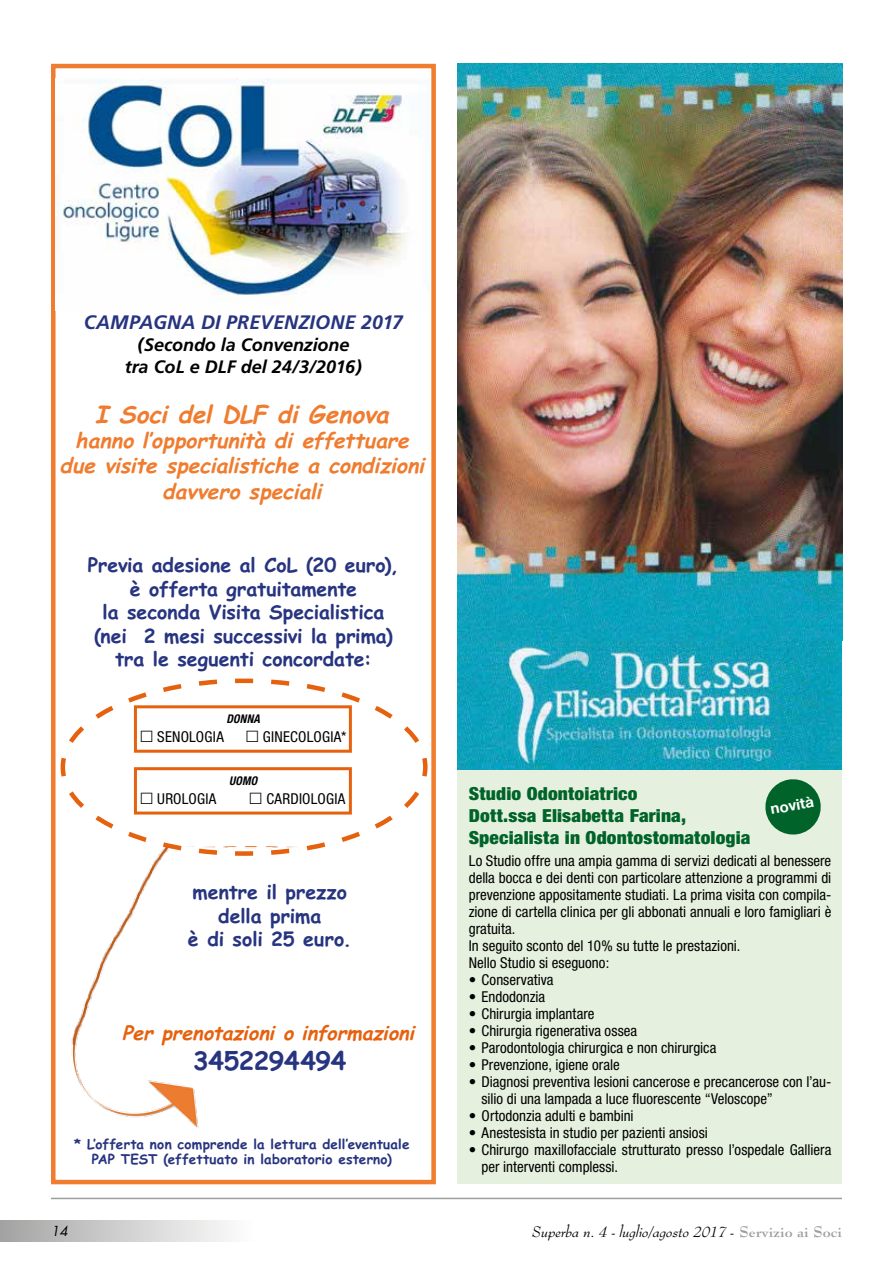
<style>
.page{position:relative;width:893px;height:1263px;background:#fff}
.page>*{position:absolute;margin:0;border:0;box-sizing:border-box;transform-origin:0 0}
.t1{font:25.5px "Comic Sans MS Bold";letter-spacing:-.01em;color:#273480}
.t2{font:italic 700 24px "Comic Sans MS";color:#ef7c2f}
.t3{font:italic 700 21px/25.2px "Comic Sans MS";letter-spacing:-.005em;color:#ef7c2f;text-align:center}
.t4{font:19.5px/23.4px "Comic Sans MS Bold";letter-spacing:-.005em;color:#273480;text-align:center}
.t5{font:italic 700 19.5px "Comic Sans MS";color:#e5610e}
.t6{font:italic 700 19.5px "Frutiger";letter-spacing:.005em;color:#273480}
.t7{font:900 condensed 18px/22px "Helvetica Neue";letter-spacing:.01em;color:#006329;scale:1.08 1}
.t8{font:italic 700 18px/21.6px "Frutiger";letter-spacing:-.005em;color:#000;text-align:center}
.t9{font:condensed 15px/17px "Helvetica Neue";color:#000}
.t10{font:italic 15px "Bernhard Modern BT";color:#000}
.t11{font:700 15px "Helvetica Neue";color:#fff}
.t12{font:13.5px/14.9px "Comic Sans MS Bold";letter-spacing:.005em;color:#273480;text-align:center}
.t13{font:italic 13.5px "Futura";color:#000}
.t14{font:italic 700 condensed 12px "Helvetica Neue";letter-spacing:.025em;color:#000;scale:.96 1}
.s1{font-weight:700;font-style:normal;color:#9d9d9c}
</style>
<div class="page">
<div style="left:0;top:1220px;width:255px;height:22px;background:linear-gradient(to right,#a3a3a3,#fff)"></div>
<hr style="left:51px;top:1198px;width:791px;height:1px;background:#9d9d9c">
<img style="left:457px;top:64px;width:385px;height:707px">
<div style="left:457px;top:771px;width:385px;height:413px;background:#e5f0de"></div>
<svg style="left:765px;top:779px;width:56px;height:56px"></svg>
<div style="left:51px;top:64px;width:385px;height:1120px;border:4px solid #ef7c2f"></div>
<img style="left:55px;top:79px;width:352px;height:231px">
<img style="left:71px;top:846px;width:365px;height:294px">
<svg style="left:60px;top:678px;width:370px;height:180px"></svg>
<div style="left:134px;top:705px;width:218px;height:48px;border:3px solid #e5610e"></div>
<div style="left:134px;top:767px;width:218px;height:47px;border:3px solid #e5610e"></div>
<svg style="left:61px;top:678px;width:161px;height:77px"></svg>
<svg style="left:247px;top:678px;width:176px;height:70px"></svg>
<svg style="left:65px;top:786px;width:166px;height:72px"></svg>
<svg style="left:250px;top:779px;width:177px;height:78px"></svg>
<h3 class="t6" style="left:84px;top:311px;width:321px">CAMPAGNA DI PREVENZIONE 2017</h3>
<p class="t8" style="left:125px;top:334px;width:239px">(Secondo la Convenzione tra CoL e DLF del 24/3/2016)</p>
<h2 class="t2" style="left:97px;top:396px;width:295px">I Soci del DLF di Genova</h2>
<h3 class="t3" style="left:61px;top:427px;width:366px">hanno l’opportunità di effettuare due visite specialistiche a condizioni davvero speciali</h3>
<h3 class="t4" style="left:88px;top:553px;width:312px">Previa adesione al CoL (20 euro), è offerta gratuitamente<br>la seconda Visita Specialistica (nei 2 mesi successivi la prima) tra le seguenti concordate:</h3>
<p class="t14" style="left:226px;top:711px;width:36px">DONNA</p>
<p class="t9" style="left:157px;top:729px;width:68px">SENOLOGIA</p>
<p class="t9" style="left:263px;top:729px;width:85px">GINECOLOGIA*</p>
<p class="t14" style="left:229px;top:773px;width:31px">UOMO</p>
<p class="t9" style="left:157px;top:790px;width:61px">UROLOGIA</p>
<p class="t9" style="left:266px;top:790px;width:81px">CARDIOLOGIA</p>
<h3 class="t4" style="left:188px;top:880px;width:165px">mentre il prezzo della prima<br>è di soli 25 euro.</h3>
<h3 class="t5" style="left:124px;top:1018px;width:293px">Per prenotazioni o informazioni</h3>
<h1 class="t1" style="left:193px;top:1042px;width:155px">3452294494</h1>
<p class="t12" style="left:74px;top:1136px;width:337px">* L’offerta non comprende la lettura dell’eventuale<br>PAP TEST (effettuato in laboratorio esterno)</p>
<p class="t7" style="left:469px;top:782px;width:262px">Studio Odontoiatrico<br>Dott.ssa Elisabetta Farina,<br>Specialista in Odontostomatologia</p>
<p class="t9" style="left:469px;top:852px;width:364px">Lo Studio offre una ampia gamma di servizi dedicati al benessere della bocca e dei denti con particolare attenzione a programmi di prevenzione appositamente studiati. La prima visita con compila&shy;zione di cartella clinica per gli abbonati annuali e loro famigliari è gratuita.<br>In seguito sconto del 10% su tutte le prestazioni.<br>Nello Studio si eseguono:</p>
<p class="t9" style="left:469px;top:971px;width:86px">• Conservativa</p>
<p class="t9" style="left:469px;top:988px;width:78px">• Endodonzia</p>
<p class="t9" style="left:469px;top:1005px;width:127px">• Chirurgia implantare</p>
<p class="t9" style="left:469px;top:1022px;width:170px">• Chirurgia rigenerativa ossea</p>
<p class="t9" style="left:469px;top:1039px;width:249px">• Parodontologia chirurgica e non chirurgica</p>
<p class="t9" style="left:469px;top:1056px;width:153px">• Prevenzione, igiene orale</p>
<p class="t9" style="left:482px;top:1073px;width:351px;text-indent:-13px">• Diagnosi preventiva lesioni cancerose e precancerose con l’au&shy;silio di una lampada a luce fluorescente “Veloscope”</p>
<p class="t9" style="left:469px;top:1107px;width:166px">• Ortodonzia adulti e bambini</p>
<p class="t9" style="left:469px;top:1124px;width:240px">• Anestesista in studio per pazienti ansiosi</p>
<p class="t9" style="left:482px;top:1141px;width:351px;text-indent:-13px">• Chirurgo maxillofacciale strutturato presso l’ospedale Galliera per interventi complessi.</p>
<p class="t11" style="left:769px;top:800px;width:45px;rotate:-10deg">novità</p>
<p class="t13" style="left:51px;top:1223px;width:18px">14</p>
<p class="t10" style="left:532px;top:1222px;width:311px">Superba n. 4 - luglio/agosto 2017 - <span class="s1">Servizio ai Soci</span></p>
</div>
